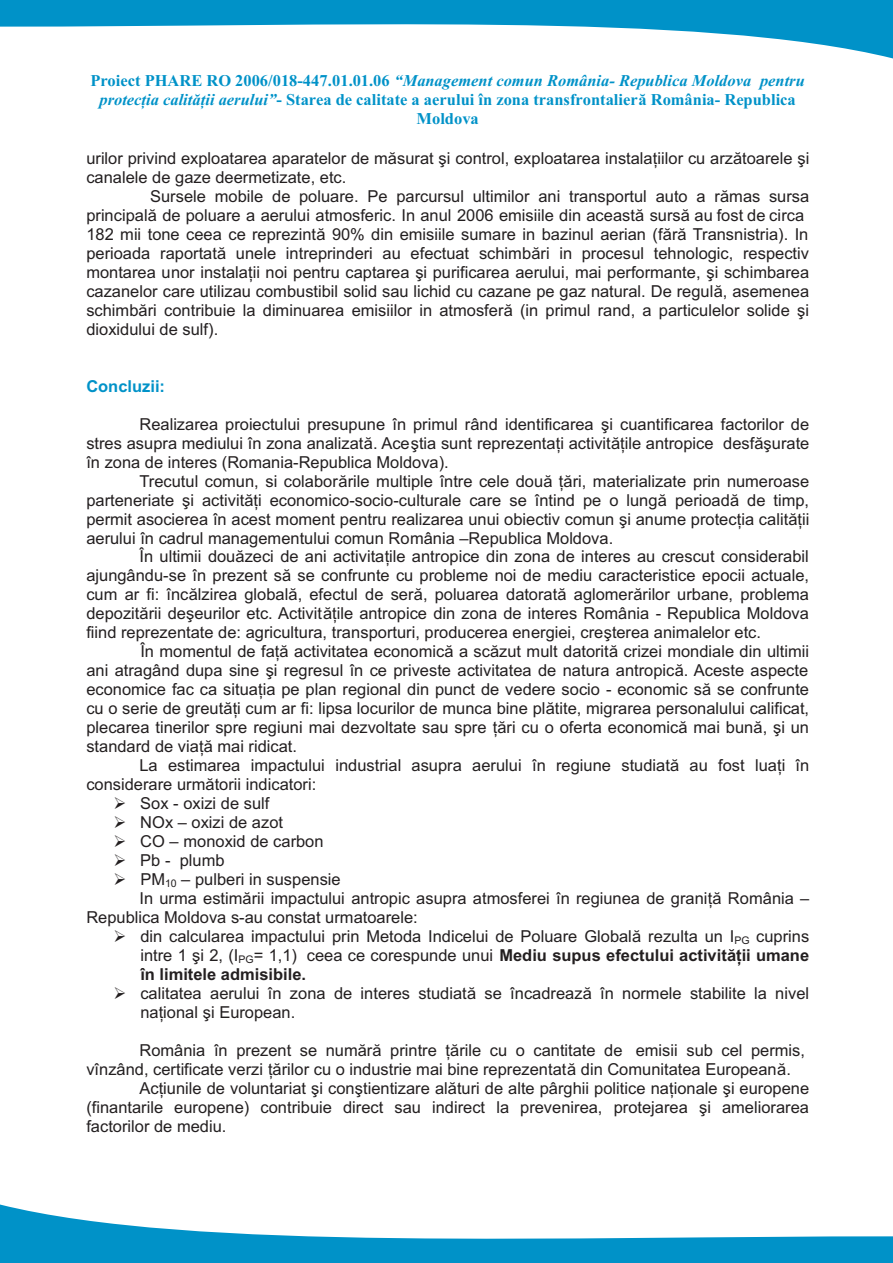
<style>
.page{position:relative;width:893px;height:1263px;background:#fff}
.page>*{position:absolute;margin:0;border:0;box-sizing:border-box;transform-origin:0 0}
.t1{font:16.5px/19px "Arial";color:#231f20}
.t2{font:700 16.5px/18.9px "Times New Roman";color:#0092c8;text-align:center}
.t3{font:700 16.5px "Arial";color:#231f20}
.t4{font:700 16.5px "Arial";color:#0092c8}
.s1{font-style:italic}
.s2{font-weight:700}
</style>
<div class="page">
<svg style="left:0;top:0;width:893px;height:58px;fill:#0092c8"></svg>
<svg style="left:0;top:1204px;width:893px;height:59px"></svg>
<p class="t2" style="left:90px;top:73px;width:716px">Proiect PHARE RO 2006/018-447.01.01.06 <span class="s1">“Management comun România- Republica Moldova pentru protecþia calitãþii aerului”</span>- Starea de calitate a aerului în zona transfrontalierã România- Republica<br>Moldova</p>
<p class="t1" style="left:86px;top:150px;width:724px">urilor privind exploatarea aparatelor de mãsurat ºi control, exploatarea instalaþiilor cu arzãtoarele ºi canalele de gaze deermetizate, etc.</p>
<p class="t1" style="left:86px;top:188px;width:724px;text-indent:64px">Sursele mobile de poluare. Pe parcursul ultimilor ani transportul auto a rãmas sursa principalã de poluare a aerului atmosferic. In anul 2006 emisiile din aceastã sursã au fost de circa 182 mii tone ceea ce reprezintã 90% din emisiile sumare in bazinul aerian (fãrã Transnistria). In perioada raportatã unele intreprinderi au efectuat schimbãri in procesul tehnologic, respectiv montarea unor instalaþii noi pentru captarea ºi purificarea aerului, mai performante, ºi schimbarea cazanelor care utilizau combustibil solid sau lichid cu cazane pe gaz natural. De regulã, asemenea schimbãri contribuie la diminuarea emisiilor in atmosferã (in primul rand, a particulelor solide ºi dioxidului de sulf).</p>
<p class="t4" style="left:86px;top:380px;width:80px">Concluzii:</p>
<p class="t1" style="left:86px;top:416px;width:724px;text-align:justify;text-indent:53px">Realizarea proiectului presupune în primul rând identificarea ºi cuantificarea factorilor de stres asupra mediului în zona analizatã. Aceºtia sunt reprezentaþi activitãþile antropice desfãºurate în zona de interes (Romania-Republica Moldova).</p>
<p class="t1" style="left:86px;top:473px;width:724px;text-align:justify;text-indent:53px">Trecutul comun, si colaborãrile multiple între cele douã þãri, materializate prin numeroase parteneriate ºi activitãþi economico-socio-culturale care se întind pe o lungã perioadã de timp, permit asocierea în acest moment pentru realizarea unui obiectiv comun ºi anume protecþia calitãþii aerului în cadrul managementului comun România –Republica Moldova.</p>
<p class="t1" style="left:86px;top:549px;width:724px;text-align:justify;text-indent:53px">În ultimii douãzeci de ani activitaþile antropice din zona de interes au crescut considerabil ajungându-se în prezent sã se confrunte cu probleme noi de mediu caracteristice epocii actuale, cum ar fi: încãlzirea globalã, efectul de serã, poluarea datoratã aglomerãrilor urbane, problema depozitãrii deºeurilor etc. Activitãþile antropice din zona de interes România - Republica Moldova fiind reprezentate de: agricultura, transporturi, producerea energiei, creºterea animalelor etc.</p>
<p class="t1" style="left:86px;top:643px;width:724px;text-align:justify;text-indent:54px">În momentul de faþã activitatea economicã a scãzut mult datoritã crizei mondiale din ultimii ani atragând dupa sine ºi regresul în ce priveste activitatea de natura antropicã. Aceste aspecte economice fac ca situaþia pe plan regional din punct de vedere socio - economic sã se confrunte cu o serie de greutãþi cum ar fi: lipsa locurilor de munca bine plãtite, migrarea personalului calificat, plecarea tinerilor spre regiuni mai dezvoltate sau spre þãri cu o oferta economicã mai bunã, ºi un standard de viaþã mai ridicat.</p>
<p class="t1" style="left:86px;top:757px;width:724px;text-indent:53px">La estimarea impactului industrial asupra aerului în regiune studiatã au fost luaþi în considerare urmãtorii indicatori:</p>
<p class="t1" style="left:140px;top:795px;width:131px">Sox - oxizi de sulf</p>
<p class="t1" style="left:140px;top:814px;width:144px">NOx – oxizi de azot</p>
<p class="t1" style="left:140px;top:833px;width:185px">CO – monoxid de carbon</p>
<p class="t1" style="left:140px;top:852px;width:86px">Pb - plumb</p>
<p class="t1" style="left:140px;top:871px;width:202px">PM<sub>10</sub> – pulberi in suspensie</p>
<p class="t1" style="left:139px;top:890px;width:671px">In urma estimãrii impactului antropic asupra atmosferei în regiunea de graniþã România –</p>
<p class="t1" style="left:86px;top:909px;width:333px">Republica Moldova s-au constat urmatoarele:</p>
<p class="t1" style="left:113px;top:928px;width:697px;text-align:right">➢din calcularea impactului prin Metoda Indicelui de Poluare Globalã rezulta un I<sub>PG</sub> cuprins intre 1 ºi 2, (I<sub>PG</sub>= 1,1) ceea ce corespunde unui <span class="s2">Mediu supus efectului activitãþii umane</span></p>
<p class="t3" style="left:140px;top:968px;width:167px">în limitele admisibile.</p>
<p class="t1" style="left:140px;top:985px;width:670px">calitatea aerului în zona de interes studiatã se încadreazã în normele stabilite la nivel naþional ºi European.</p>
<p class="t1" style="left:139px;top:1042px;width:667px">România în prezent se numãrã printre þãrile cu o cantitate de emisii sub cel permis,</p>
<p class="t1" style="left:86px;top:1061px;width:706px">vînzând, certificate verzi þãrilor cu o industrie mai bine reprezentatã din Comunitatea Europeanã.</p>
<p class="t1" style="left:139px;top:1080px;width:671px">Acþiunile de voluntariat ºi conºtientizare alãturi de alte pârghii politice naþionale ºi europene</p>
<p class="t1" style="left:86px;top:1099px;width:724px">(finantarile europene) contribuie direct sau indirect la prevenirea, protejarea ºi ameliorarea</p>
<p class="t1" style="left:86px;top:1118px;width:142px">factorilor de mediu.</p>
</div>
